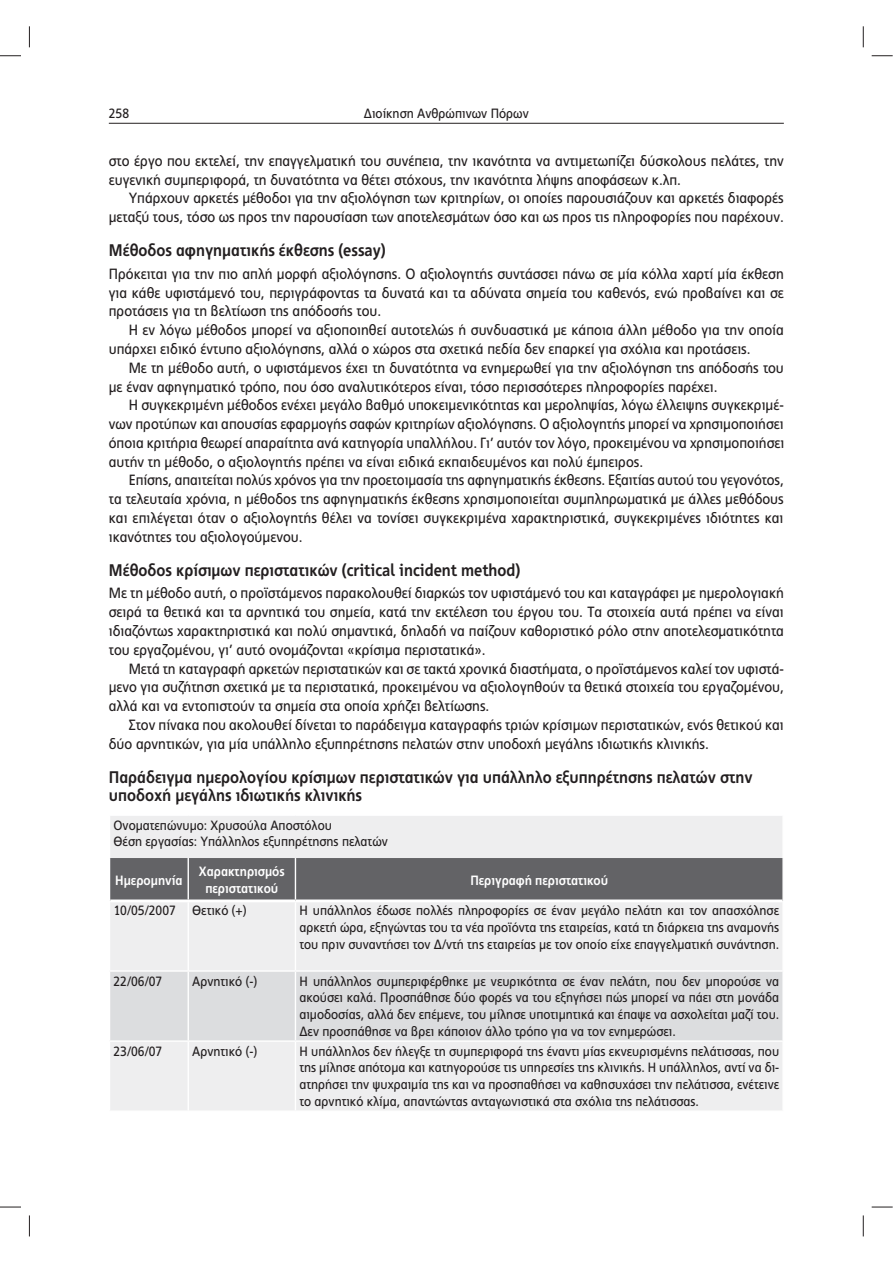
<style>
.page{position:relative;width:893px;height:1263px;background:#fff}
.page>*{position:absolute;margin:0;border:0;box-sizing:border-box;transform-origin:0 0}
.t1{font:700 16.8px/18.1px "PF Index";color:#231f20}
.t2{font:14.85px/18.8px "PF Index";color:#231f20;text-align:justify}
.t3{font:13.5px/16.8px "PF Index";color:#231f20;text-align:justify}
.t4{font:700 13.5px/16.8px "PF Index";color:#fff;text-align:center}
</style>
<div class="page">
<hr style="left:109px;top:123px;width:675px;height:1px;background:#231f20">
<div style="left:110px;top:816px;width:672px;height:294px;background:#eeeeef"></div>
<div style="left:110px;top:858px;width:672px;height:42px;background:#636366"></div>
<div style="left:110px;top:972px;width:672px;height:68px;background:#dcdddf"></div>
<hr style="left:188px;top:858px;width:1px;height:42px;background:#fff">
<hr style="left:295px;top:858px;width:1px;height:42px;background:#fff">
<hr style="left:188px;top:902px;width:1px;height:68px;background:#fff">
<hr style="left:295px;top:902px;width:1px;height:68px;background:#fff">
<hr style="left:109px;top:970px;width:186px;height:2px;background:#fff">
<hr style="left:188px;top:972px;width:1px;height:68px;background:#fff">
<hr style="left:295px;top:970px;width:489px;height:2px;background:#fff">
<hr style="left:295px;top:972px;width:1px;height:68px;background:#fff">
<hr style="left:109px;top:1040px;width:186px;height:2px;background:#fff">
<hr style="left:188px;top:1042px;width:1px;height:69px;background:#fff">
<hr style="left:295px;top:1040px;width:489px;height:2px;background:#fff">
<hr style="left:295px;top:1042px;width:1px;height:69px;background:#fff">
<hr style="left:110px;top:900px;width:185px;height:2px;background:#fff">
<hr style="left:295px;top:900px;width:487px;height:2px;background:#fff">
<svg style="left:0;top:55px;width:21px;height:1px"></svg>
<svg style="left:872px;top:55px;width:21px;height:1px"></svg>
<svg style="left:0;top:1207px;width:21px;height:1px"></svg>
<svg style="left:872px;top:1207px;width:21px;height:1px"></svg>
<svg style="left:29px;top:26px;width:1px;height:21px"></svg>
<svg style="left:29px;top:1215px;width:1px;height:21px"></svg>
<svg style="left:863px;top:26px;width:1px;height:21px"></svg>
<svg style="left:863px;top:1215px;width:1px;height:21px"></svg>
<p class="t3" style="left:109px;top:106px;width:22px">258</p>
<p class="t3" style="left:364px;top:106px;width:166px">Διοίκηση Ανθρώπινων Πόρων</p>
<p class="t2" style="left:109px;top:153px;width:676px">στο έργο που εκτελεί, την επαγγελματική του συνέπεια, την ικανότητα να αντιμετωπίζει δύσκολους πελάτες, την ευγενική συμπεριφορά, τη δυνατότητα να θέτει στόχους, την ικανότητα λήψης αποφάσεων κ.λπ.</p>
<p class="t2" style="left:109px;top:190px;width:676px;text-align:right">Υπάρχουν αρκετές μέθοδοι για την αξιολόγηση των κριτηρίων, οι οποίες παρουσιάζουν και αρκετές διαφορές μεταξύ τους, τόσο ως προς την παρουσίαση των αποτελεσμάτων όσο και ως προς τις πληροφορίες που παρέχουν.</p>
<p class="t1" style="left:109px;top:242px;width:278px">Μέθοδος αφηγηματικής έκθεσης (essay)</p>
<p class="t2" style="left:109px;top:266px;width:676px">Πρόκειται για την πιο απλή μορφή αξιολόγησης. Ο αξιολογητής συντάσσει πάνω σε μία κόλλα χαρτί μία έκθεση για κάθε υφιστάμενό του, περιγράφοντας τα δυνατά και τα αδύνατα σημεία του καθενός, ενώ προβαίνει και σε προτάσεις για τη βελτίωση της απόδοσής του.</p>
<p class="t2" style="left:109px;top:322px;width:676px;text-indent:20px">Η εν λόγω μέθοδος μπορεί να αξιοποιηθεί αυτοτελώς ή συνδυαστικά με κάποια άλλη μέθοδο για την οποία υπάρχει ειδικό έντυπο αξιολόγησης, αλλά ο χώρος στα σχετικά πεδία δεν επαρκεί για σχόλια και προτάσεις.</p>
<p class="t2" style="left:109px;top:359px;width:676px;text-indent:20px">Με τη μέθοδο αυτή, ο υφιστάμενος έχει τη δυνατότητα να ενημερωθεί για την αξιολόγηση της απόδοσής του με έναν αφηγηματικό τρόπο, που όσο αναλυτικότερος είναι, τόσο περισσότερες πληροφορίες παρέχει.</p>
<p class="t2" style="left:109px;top:397px;width:677px;text-indent:20px">Η συγκεκριμένη μέθοδος ενέχει μεγάλο βαθμό υποκειμενικότητας και μεροληψίας, λόγω έλλειψης συγκεκριμέ&shy;νων προτύπων και απουσίας εφαρμογής σαφών κριτηρίων αξιολόγησης. Ο αξιολογητής μπορεί να χρησιμοποιήσει όποια κριτήρια θεωρεί απαραίτητα ανά κατηγορία υπαλλήλου. Γι’ αυτόν τον λόγο, προκειμένου να χρησιμοποιήσει αυτήν τη μέθοδο, ο αξιολογητής πρέπει να είναι ειδικά εκπαιδευμένος και πολύ έμπειρος.</p>
<p class="t2" style="left:109px;top:472px;width:676px;text-indent:20px">Επίσης, απαιτείται πολύς χρόνος για την προετοιμασία της αφηγηματικής έκθεσης. Εξαιτίας αυτού του γεγονότος, τα τελευταία χρόνια, η μέθοδος της αφηγηματικής έκθεσης χρησιμοποιείται συμπληρωματικά με άλλες μεθόδους και επιλέγεται όταν ο αξιολογητής θέλει να τονίσει συγκεκριμένα χαρακτηριστικά, συγκεκριμένες ιδιότητες και ικανότητες του αξιολογούμενου.</p>
<p class="t1" style="left:109px;top:562px;width:413px">Μέθοδος κρίσιμων περιστατικών (critical incident method)</p>
<p class="t2" style="left:109px;top:585px;width:676px">Με τη μέθοδο αυτή, ο προϊστάμενος παρακολουθεί διαρκώς τον υφιστάμενό του και καταγράφει με ημερολογιακή σειρά τα θετικά και τα αρνητικά του σημεία, κατά την εκτέλεση του έργου του. Τα στοιχεία αυτά πρέπει να είναι ιδιαζόντως χαρακτηριστικά και πολύ σημαντικά, δηλαδή να παίζουν καθοριστικό ρόλο στην αποτελεσματικότητα του εργαζομένου, γι’ αυτό ονομάζονται «κρίσιμα περιστατικά».</p>
<p class="t2" style="left:109px;top:660px;width:676px;text-indent:20px">Μετά τη καταγραφή αρκετών περιστατικών και σε τακτά χρονικά διαστήματα, ο προϊστάμενος καλεί τον υφιστά&shy;μενο για συζήτηση σχετικά με τα περιστατικά, προκειμένου να αξιολογηθούν τα θετικά στοιχεία του εργαζομένου, αλλά και να εντοπιστούν τα σημεία στα οποία χρήζει βελτίωσης.</p>
<p class="t2" style="left:109px;top:717px;width:676px;text-indent:20px">Στον πίνακα που ακολουθεί δίνεται το παράδειγμα καταγραφής τριών κρίσιμων περιστατικών, ενός θετικού και δύο αρνητικών, για μία υπάλληλο εξυπηρέτησης πελατών στην υποδοχή μεγάλης ιδιωτικής κλινικής.</p>
<p class="t1" style="left:109px;top:769px;width:645px">Παράδειγμα ημερολογίου κρίσιμων περιστατικών για υπάλληλο εξυπηρέτησης πελατών στην υποδοχή μεγάλης ιδιωτικής κλινικής</p>
<p class="t3" style="left:113px;top:818px;width:276px">Ονοματεπώνυμο: Χρυσούλα Αποστόλου<br>Θέση εργασίας: Υπάλληλος εξυπηρέτησης πελατών</p>
<p class="t4" style="left:115px;top:872px;width:69px">Ημερομηνία</p>
<p class="t4" style="left:199px;top:864px;width:87px">Χαρακτηρισμός περιστατικού</p>
<p class="t4" style="left:470px;top:872px;width:139px">Περιγραφή περιστατικού</p>
<p class="t3" style="left:113px;top:903px;width:134px">10/05/2007 Θετικό (+)</p>
<p class="t3" style="left:299px;top:903px;width:481px">Η υπάλληλος έδωσε πολλές πληροφορίες σε έναν μεγάλο πελάτη και τον απασχόλησε αρκετή ώρα, εξηγώντας του τα νέα προϊόντα της εταιρείας, κατά τη διάρκεια της αναμονής του πριν συναντήσει τον Δ/ντή της εταιρείας με τον οποίο είχε επαγγελματική συνάντηση.</p>
<p class="t3" style="left:113px;top:974px;width:50px">22/06/07</p>
<p class="t3" style="left:192px;top:974px;width:66px">Αρνητικό (-)</p>
<p class="t3" style="left:299px;top:974px;width:481px">Η υπάλληλος συμπεριφέρθηκε με νευρικότητα σε έναν πελάτη, που δεν μπορούσε να ακούσει καλά. Προσπάθησε δύο φορές να του εξηγήσει πώς μπορεί να πάει στη μονάδα αιμοδοσίας, αλλά δεν επέμενε, του μίλησε υποτιμητικά και έπαψε να ασχολείται μαζί του.<br>Δεν προσπάθησε να βρει κάποιον άλλο τρόπο για να τον ενημερώσει.</p>
<p class="t3" style="left:113px;top:1044px;width:50px">23/06/07</p>
<p class="t3" style="left:192px;top:1044px;width:66px">Αρνητικό (-)</p>
<p class="t3" style="left:299px;top:1044px;width:481px">Η υπάλληλος δεν ήλεγξε τη συμπεριφορά της έναντι μίας εκνευρισμένης πελάτισσας, που της μίλησε απότομα και κατηγορούσε τις υπηρεσίες της κλινικής. Η υπάλληλος, αντί να δι&shy;ατηρήσει την ψυχραιμία της και να προσπαθήσει να καθησυχάσει την πελάτισσα, ενέτεινε το αρνητικό κλίμα, απαντώντας ανταγωνιστικά στα σχόλια της πελάτισσας.</p>
</div>
